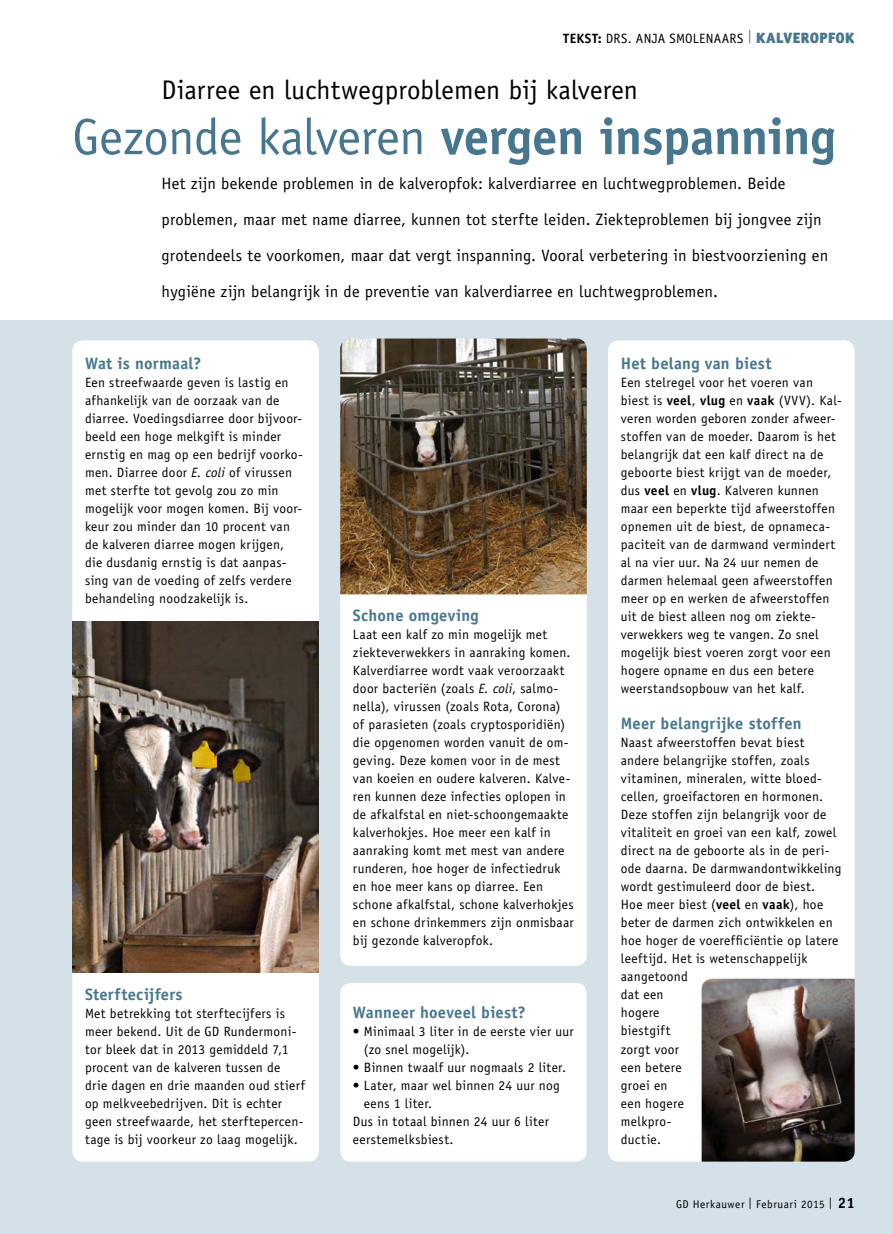
<style>
.page{position:relative;width:893px;height:1234px;background:#fff}
.page>*{position:absolute;margin:0;border:0;box-sizing:border-box;transform-origin:0 0}
.t1{font:700 51px "Officina Sans Std";letter-spacing:-.01em;color:#47778f}
.t2{font:27px "Officina Sans Std";letter-spacing:.005em;color:#000}
.t3{font:16.5px/36px "Officina Sans Std";letter-spacing:.01em;color:#000}
.t4{font:700 16.5px "Officina Sans Std";letter-spacing:.02em;color:#47778f}
.t5{font:900 15px "Officina Sans ITC Std";color:#47778f}
.t6{font:13.5px/18px "Officina Sans Std";letter-spacing:.02em;color:#000}
.t7{font:11.25px "Officina Sans Std";letter-spacing:.045em;color:#000}
.s1{font-weight:700}
.s2{font-weight:400}
.s3{font-style:italic}
.s4{font-weight:700;font-size:15px}
</style>
<div class="page">
<div style="left:0;top:320px;width:893px;height:913px;background:#d4e1e8"></div>
<div style="left:340px;top:340px;width:247px;height:625px;background:#fff;border-radius:11px"></div>
<div style="left:608px;top:340px;width:247px;height:821px;background:#fff;border-radius:11px"></div>
<div style="left:72px;top:340px;width:247px;height:821px;background:#fff;border-radius:11px"></div>
<div style="left:340px;top:982px;width:247px;height:179px;background:#fff;border-radius:11px"></div>
<img style="left:340px;top:338px;width:247px;height:256px">
<img style="left:702px;top:978px;width:153px;height:183px">
<img style="left:72px;top:621px;width:247px;height:351px">
<p class="t6" style="left:563px;top:29px;width:81px"><span class="s1">tekst:</span> drs. anja</p>
<p class="t6" style="left:670px;top:29px;width:9px">smolenaars</p>
<p class="t5" style="left:748px;top:28px;width:72px"><sup>|</sup> KALVEROPFOK</p>
<h2 class="t2" style="left:162px;top:74px;width:478px">Diarree en luchtwegproblemen bij kalveren</h2>
<h1 class="t1" style="left:72px;top:105px;width:765px"><span class="s2">Gezonde kalveren</span> vergen inspanning</h1>
<p class="t3" style="left:162px;top:165px;width:668px">Het zijn bekende problemen in de kalveropfok: kalverdiarree en luchtwegproblemen. Beide problemen, maar met name diarree, kunnen tot sterfte leiden. Ziekteproblemen bij jongvee zijn grotendeels te voorkomen, maar dat vergt inspanning. Vooral verbetering in biestvoorziening en hygiëne zijn belangrijk in de preventie van kalverdiarree en luchtwegproblemen.</p>
<p class="t4" style="left:85px;top:353px;width:118px">Wat is normaal?</p>
<p class="t6" style="left:85px;top:373px;width:219px">Een streefwaarde geven is lastig en afhankelijk van de oorzaak van de diarree. Voedingsdiarree door bijvoor&shy;beeld een hoge melkgift is minder ernstig en mag op een bedrijf voorko&shy;men. Diarree door <span class="s3">E. coli</span> of virussen met sterfte tot gevolg zou zo min mogelijk voor mogen komen. Bij voor&shy;keur zou minder dan 10 procent van de kalveren diarree mogen krijgen, die dusdanig ernstig is dat aanpas&shy;sing van de voeding of zelfs verdere behandeling noodzakelijk is.</p>
<p class="t4" style="left:85px;top:983px;width:99px">Sterftecijfers</p>
<p class="t6" style="left:85px;top:1003px;width:222px">Met betrekking tot sterftecijfers is meer bekend. Uit de GD Rundermoni&shy;tor bleek dat in 2013 gemiddeld 7,1 procent van de kalveren tussen de drie dagen en drie maanden oud stierf op melkveebedrijven. Dit is echter geen streefwaarde, het sterftepercen&shy;tage is bij voorkeur zo laag mogelijk.</p>
<p class="t4" style="left:353px;top:605px;width:127px">Schone omgeving</p>
<p class="t6" style="left:353px;top:625px;width:222px">Laat een kalf zo min mogelijk met ziekteverwekkers in aanraking komen.<br>Kalverdiarree wordt vaak veroorzaakt door bacteriën (zoals <span class="s3">E. coli</span>, salmo&shy;nella), virussen (zoals Rota, Corona) of parasieten (zoals cryptosporidiën) die opgenomen worden vanuit de om&shy;geving. Deze komen voor in de mest van koeien en oudere kalveren. Kalve&shy;ren kunnen deze infecties oplopen in de afkalfstal en niet-schoongemaakte kalverhokjes. Hoe meer een kalf in aanraking komt met mest van andere runderen, hoe hoger de infectiedruk en hoe meer kans op diarree. Een schone afkalfstal, schone kalverhokjes en schone drinkemmers zijn onmisbaar bij gezonde kalveropfok.</p>
<p class="t4" style="left:353px;top:1001px;width:174px">Wanneer hoeveel biest?</p>
<p class="t6" style="left:364px;top:1021px;width:211px;text-indent:-11px">• Minimaal 3 liter in de eerste vier uur (zo snel mogelijk).</p>
<p class="t6" style="left:353px;top:1057px;width:215px">• Binnen twaalf uur nogmaals 2 liter.</p>
<p class="t6" style="left:353px;top:1075px;width:208px">• Later, maar wel binnen 24 uur nog</p>
<p class="t6" style="left:364px;top:1093px;width:70px">eens 1 liter.</p>
<p class="t6" style="left:353px;top:1111px;width:198px">Dus in totaal binnen 24 uur 6 liter</p>
<p class="t6" style="left:353px;top:1129px;width:102px">eerstemelksbiest.</p>
<p class="t4" style="left:621px;top:353px;width:152px">H et belang van biest</p>
<p class="t6" style="left:621px;top:373px;width:222px">Een stelregel voor het voeren van biest is <span class="s1">veel</span>, <span class="s1">vlug</span> en <span class="s1">vaak</span> (VVV). Kal&shy;veren worden geboren zonder afweer&shy;stoffen van de moeder. Daarom is het belangrijk dat een kalf direct na de geboorte biest krijgt van de moeder, dus <span class="s1">veel</span> en <span class="s1">vlug</span>. Kalveren kunnen maar een beperkte tijd afweerstoffen opnemen uit de biest, de opnameca&shy;paciteit van de darmwand vermindert al na vier uur. Na 24 uur nemen de darmen helemaal geen afweerstoffen meer op en werken de afweerstoffen uit de biest alleen nog om ziekte&shy;verwekkers weg te vangen. Zo snel mogelijk biest voeren zorgt voor een hogere opname en dus een betere weerstandsopbouw van het kalf.</p>
<p class="t4" style="left:621px;top:713px;width:182px">Meer belangrijke stoffen</p>
<p class="t6" style="left:621px;top:733px;width:222px">Naast afweerstoffen bevat biest andere belangrijke stoffen, zoals vitaminen, mineralen, witte bloed&shy;cellen, groeifactoren en hormonen.<br>Deze stoffen zijn belangrijk voor de vitaliteit en groei van een kalf, zowel direct na de geboorte als in de peri&shy;ode daarna. De darmwandontwikkeling wordt gestimuleerd door de biest.<br>Hoe meer biest (<span class="s1">veel</span> en <span class="s1">vaak</span>), hoe beter de darmen zich ontwikkelen en hoe hoger de voerefficiëntie op latere leeftijd. Het is wetenschappelijk aangetoond<br>dat een<br>hogere<br>biestgift<br>zorgt voor<br>een betere<br>groei en<br>een hogere<br>melkpro-<br>ductie.</p>
<p class="t7" style="left:676px;top:1197px;width:180px">GD Herkauwer | Februari 2015 | <span class="s4">21</span></p>
</div>
